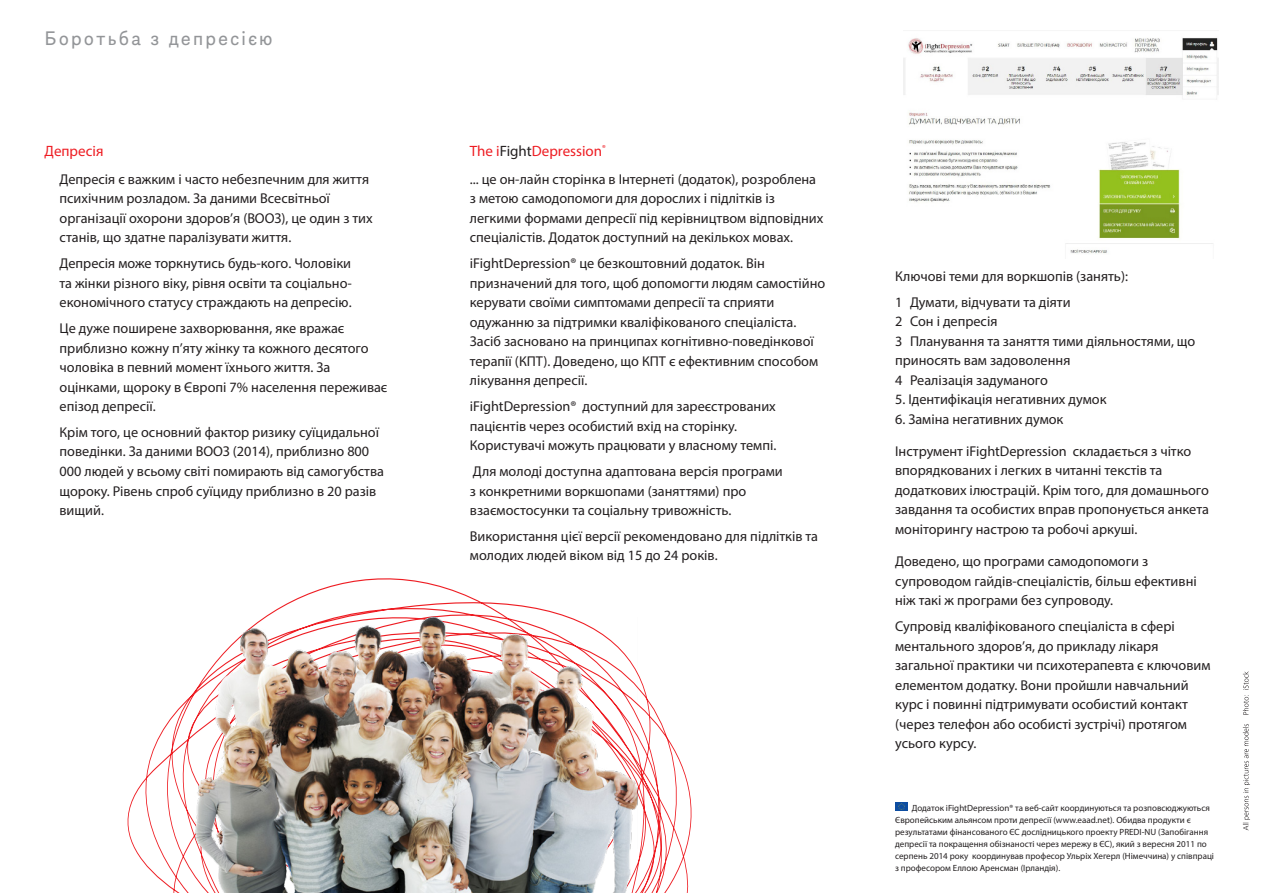
<style>
.page{position:relative;width:1263px;height:893px;background:#fff}
.page>*{position:absolute;margin:0;border:0;box-sizing:border-box;transform-origin:0 0}
.t1{font:21px "Almanach";letter-spacing:.115em;color:#939598}
.subhead_rot{font:15px "Myriad Pro";color:#ee1d23}
.fließ{font:14.25px/19.5px "Myriad Pro";color:#231f20}
.zeile_für_tabelle{font:9px/12px "Myriad Pro";color:#231f20}
.s1{color:#231f20}
</style>
<div class="page">
<svg style="left:1243px;top:671px;width:7px;height:159px"></svg>
<svg style="left:127px;top:578px;width:781px;height:315px"></svg>
<img style="left:191px;top:613px;width:452px;height:280px">
<img style="left:903px;top:38px;width:315px;height:216px">
<p class="t1" style="left:45px;top:23px;width:229px">Боротьба з депресією</p>
<p class="subhead_rot" style="left:45px;top:142px;width:60px">Депресія</p>
<p class="fließ" style="left:60px;top:169px;width:315px">Депресія є важким і часто небезпечним для життя психічним розладом. За даними Всесвітньої організації охорони здоров’я (ВООЗ), це один з тих станів, що здатне паралізувати життя.</p>
<p class="fließ" style="left:60px;top:253px;width:294px;text-align:justify">Депресія може торкнутись будь-кого. Чоловіки та жінки різного віку, рівня освіти та соціально&shy;економічного статусу страждають на депресію.</p>
<p class="fließ" style="left:60px;top:318px;width:329px">Це дуже поширене захворювання, яке вражає приблизно кожну п’яту жінку та кожного десятого чоловіка в певний момент їхнього життя. За оцінками, щороку в Європі 7% населення переживає епізод депресії.</p>
<p class="fließ" style="left:60px;top:422px;width:326px">Крім того, це основний фактор ризику суїцидальної поведінки. За даними ВООЗ (2014), приблизно 800<br>000 людей у всьому світі помирають від самогубства щороку. Рівень спроб суїциду приблизно в 20 разів вищий.</p>
<p class="subhead_rot" style="left:470px;top:142px;width:137px">The i<span class="s1">Fight</span>Depression<sup>®</sup></p>
<p class="fließ" style="left:470px;top:169px;width:355px">... це он-лайн сторінка в Інтернеті (додаток), розроблена з метою самодопомоги для дорослих і підлітків із легкими формами депресії під керівництвом відповідних спеціалістів. Додаток доступний на декількох мовах.</p>
<p class="fließ" style="left:470px;top:253px;width:357px">iFightDepression® це безкоштовний додаток. Він призначений для того, щоб допомогти людям самостійно керувати своїми симптомами депресії та сприяти одужанню за підтримки кваліфікованого спеціаліста.<br>Засіб засновано на принципах когнітивно-поведінкової терапії (КПТ). Доведено, що КПТ є ефективним способом лікування депресії.</p>
<p class="fließ" style="left:470px;top:396px;width:308px">iFightDepression® доступний для зареєстрованих пацієнтів через особистий вхід на сторінку.<br>Користувачі можуть працювати у власному темпі.</p>
<p class="fließ" style="left:470px;top:461px;width:314px">Для молоді доступна адаптована версія програми з конкретними воркшопами (заняттями) про взаємостосунки та соціальну тривожність.</p>
<p class="fließ" style="left:470px;top:526px;width:350px">Використання цієї версії рекомендовано для підлітків та молодих людей віком від 15 до 24 років.</p>
<p class="fließ" style="left:895px;top:266px;width:234px">Ключові теми для воркшопів (занять):</p>
<p class="fließ" style="left:895px;top:292px;width:302px">1 Думати, відчувати та діяти<br>2 Сон і депресія<br>3 Планування та заняття тими діяльностями, що приносять вам задоволення<br>4 Реалізація задуманого</p>
<p class="fließ" style="left:895px;top:389px;width:213px">5. Ідентифікація негативних думок</p>
<p class="fließ" style="left:895px;top:409px;width:170px">6. Заміна негативних думок</p>
<p class="fließ" style="left:895px;top:441px;width:315px">Інструмент iFightDepression складається з чітко впорядкованих і легких в читанні текстів та додаткових ілюстрацій. Крім того, для домашнього завдання та особистих вправ пропонується анкета моніторингу настрою та робочі аркуші.</p>
<p class="fließ" style="left:895px;top:551px;width:303px">Доведено, що програми самодопомоги з супроводом гайдів-спеціалістів, більш ефективні ніж такі ж програми без супроводу.</p>
<p class="fließ" style="left:895px;top:616px;width:317px">Супровід кваліфікованого спеціаліста в сфері ментального здоров’я, до прикладу лікаря загальної практики чи психотерапевта є ключовим елементом додатку. Вони пройшли навчальний курс і повинні підтримувати особистий контакт (через телефон або особисті зустрічі) протягом усього курсу.</p>
<p class="zeile_für_tabelle" style="left:895px;top:802px;width:320px;text-indent:17px">Додаток iFightDepression® та веб-сайт координуються та розповсюджуються Європейським альянсом проти депресії (www.eaad.net). Обидва продукти є результатами фінансованого ЄС дослідницького проекту PREDI-NU (Запобігання депресії та покращення обізнаності через мережу в ЄС), який з вересня 2011 по серпень 2014 року координував професор Ульріх Хегерл (Німеччина) у співпраці з професором Еллою Аренсман (Ірландія).</p>
</div>
